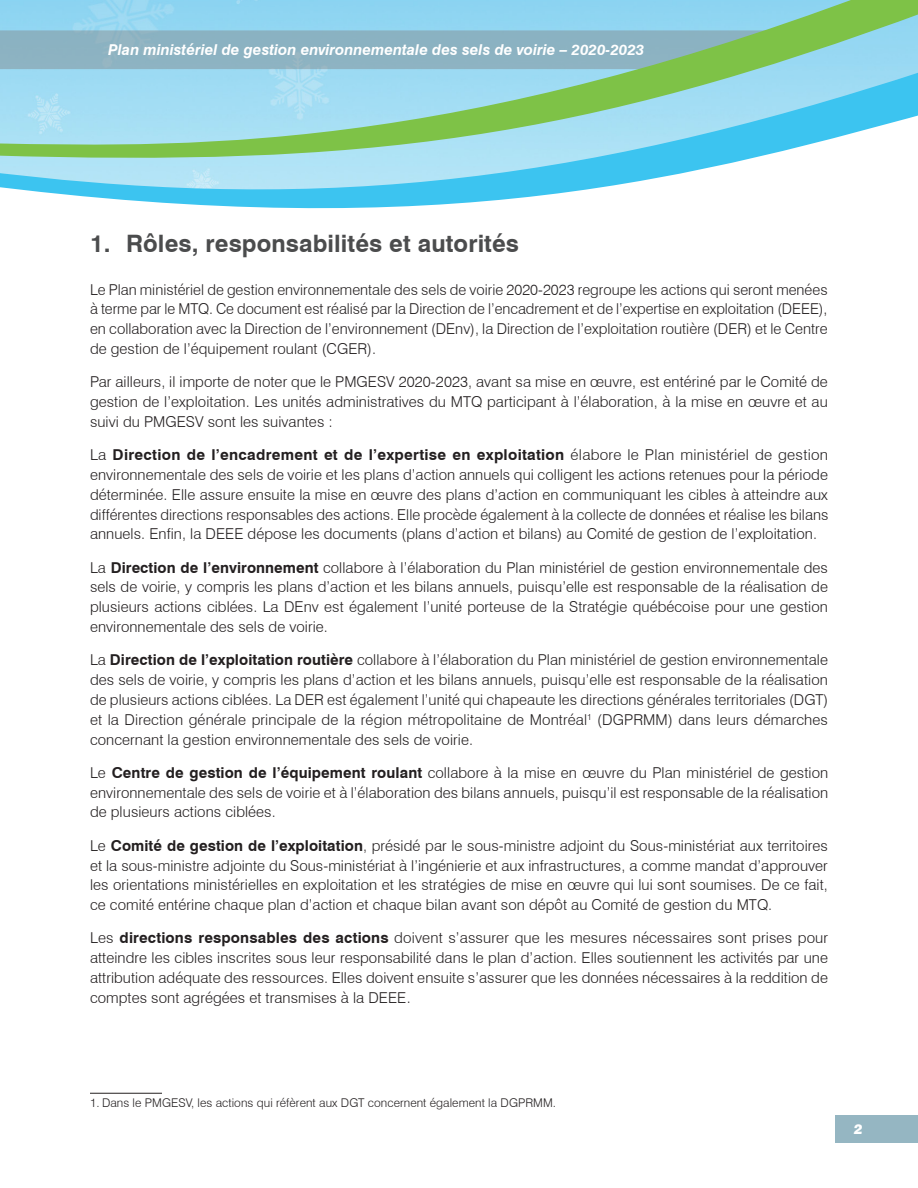
<style>
.page{position:relative;width:918px;height:1188px;background:#fff}
.page>*{position:absolute;margin:0;border:0;box-sizing:border-box;transform-origin:0 0}
.t1{font:700 24px "Swiss 721 BT";letter-spacing:.005em;color:#4b4c4d}
.t2{font:300 15px/19.8px "Swiss 721 BT";letter-spacing:.005em;color:#231f20;text-align:justify}
.t3{font:italic 700 15px "Swiss 721 BT";color:#fff}
.t4{font:italic 900 13.5px "Swiss 721 BT";color:#fff}
.t5{font:300 12px "Swiss 721 BT";letter-spacing:.005em;color:#231f20}
.s1{font-weight:700}
</style>
<div class="page">
<div style="left:836px;top:1115px;width:82px;height:28px;background:#95b6c2"></div>
<svg style="left:0;top:0;width:918px;height:209px;background:#97d4d9"></svg>
<hr style="left:90px;top:1093px;width:72px;height:1px;background:#231f20">
<p class="t3" style="left:108px;top:41px;width:538px">Plan ministériel de gestion environnementale des sels de voirie – 2020-2023</p>
<h1 class="t1" style="left:90px;top:229px;width:430px">1. Rôles, responsabilités et autorités</h1>
<p class="t2" style="left:90px;top:279px;width:739px">Le Plan ministériel de gestion environnementale des sels de voirie 2020‑2023 regroupe les actions qui seront menées à terme par le MTQ. Ce document est réalisé par la Direction de l’encadrement et de l’expertise en exploitation (DEEE), en collaboration avec la Direction de l’environnement (DEnv), la Direction de l’exploitation routière (DER) et le Centre de gestion de l’équipement roulant (CGER).</p>
<p class="t2" style="left:90px;top:372px;width:739px">Par ailleurs, il importe de noter que le PMGESV 2020‑2023, avant sa mise en œuvre, est entériné par le Comité de gestion de l’exploitation. Les unités administratives du MTQ participant à l’élaboration, à la mise en œuvre et au suivi du PMGESV sont les suivantes :</p>
<p class="t2" style="left:90px;top:445px;width:740px">La <span class="s1">Direction de l’encadrement et de l’expertise en exploitation</span> élabore le Plan ministériel de gestion environnementale des sels de voirie et les plans d’action annuels qui colligent les actions retenues pour la période déterminée. Elle assure ensuite la mise en œuvre des plans d’action en communiquant les cibles à atteindre aux différentes directions responsables des actions. Elle procède également à la collecte de données et réalise les bilans annuels. Enfin, la DEEE dépose les documents (plans d’action et bilans) au Comité de gestion de l’exploitation.</p>
<p class="t2" style="left:90px;top:557px;width:740px">La <span class="s1">Direction de l’environnement</span> collabore à l’élaboration du Plan ministériel de gestion environnementale des sels de voirie, y compris les plans d’action et les bilans annuels, puisqu’elle est responsable de la réalisation de plusieurs actions ciblées. La DEnv est également l’unité porteuse de la Stratégie québécoise pour une gestion environnementale des sels de voirie.</p>
<p class="t2" style="left:90px;top:650px;width:740px">La <span class="s1">Direction de l’exploitation routière</span> collabore à l’élaboration du Plan ministériel de gestion environnementale des sels de voirie, y compris les plans d’action et les bilans annuels, puisqu’elle est responsable de la réalisation de plusieurs actions ciblées. La DER est également l’unité qui chapeaute les directions générales territoriales (DGT) et la Direction générale principale de la région métropolitaine de Montréal<sup>1</sup> (DGPRMM) dans leurs démarches concernant la gestion environnementale des sels de voirie.</p>
<p class="t2" style="left:90px;top:762px;width:740px">Le <span class="s1">Centre de gestion de l’équipement roulant</span> collabore à la mise en œuvre du Plan ministériel de gestion environnementale des sels de voirie et à l’élaboration des bilans annuels, puisqu’il est responsable de la réalisation de plusieurs actions ciblées.</p>
<p class="t2" style="left:90px;top:835px;width:739px">Le <span class="s1">Comité de gestion de l’exploitation</span>, présidé par le sous‑ministre adjoint du Sous‑ministériat aux territoires et la sous‑ministre adjointe du Sous‑ministériat à l’ingénierie et aux infrastructures, a comme mandat d’approuver les orientations ministérielles en exploitation et les stratégies de mise en œuvre qui lui sont soumises. De ce fait, ce comité entérine chaque plan d’action et chaque bilan avant son dépôt au Comité de gestion du MTQ.</p>
<p class="t2" style="left:90px;top:928px;width:740px">Les <span class="s1">directions responsables des actions</span> doivent s’assurer que les mesures nécessaires sont prises pour atteindre les cibles inscrites sous leur responsabilité dans le plan d’action. Elles soutiennent les activités par une attribution adéquate des ressources. Elles doivent ensuite s’assurer que les données nécessaires à la reddition de comptes sont agrégées et transmises à la DEEE.</p>
<p class="t5" style="left:90px;top:1096px;width:468px">1. Dans le PMGESV, les actions qui réfèrent aux DGT concernent également la DGPRMM.</p>
<p class="t4" style="left:854px;top:1121px;width:10px">2</p>
</div>
